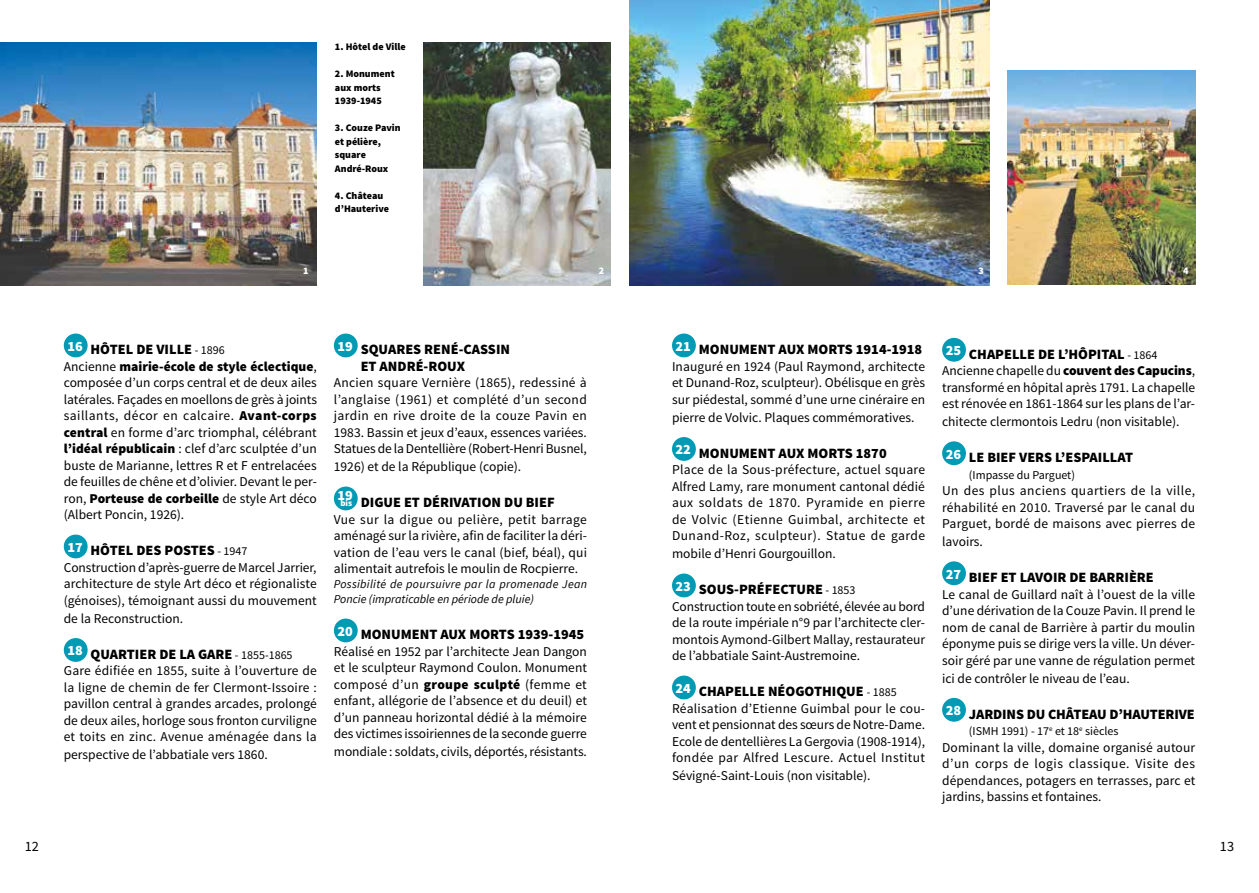
<style>
.page{position:relative;width:1259px;height:893px;background:#fff}
.page>*{position:absolute;margin:0;border:0;box-sizing:border-box;transform-origin:0 0}
.t1{font:900 14.25px/16.5px "Source Sans Pro";color:#000}
.t2{font:14.25px "Source Sans Pro";color:#000}
.t3{font:900 14.25px "Source Sans Pro";color:#fff}
.t4{font:13.5px/16.5px "Source Sans Pro";color:#000;text-align:justify}
.t5{font:italic 12px/15px "Source Sans Pro";letter-spacing:.01em;color:#000}
.t6{font:12px "Source Sans Pro";color:#000}
.t7{font:900 10.05px/13.5px "Source Sans Pro";color:#000}
.t8{font:900 10.05px "Source Sans Pro";color:#fff}
.s1{font-weight:400;font-size:12px}
.s2{font-weight:900}
.s3{font-size:9px;color:#fff}
</style>
<div class="page">
<div style="left:64px;top:334px;width:24px;height:23px;background:#009ab5;border-radius:50%"></div>
<div style="left:64px;top:535px;width:24px;height:23px;background:#009ab5;border-radius:50%"></div>
<div style="left:64px;top:638px;width:24px;height:24px;background:#009ab5;border-radius:50%"></div>
<div style="left:334px;top:334px;width:24px;height:23px;background:#009ab5;border-radius:50%"></div>
<div style="left:334px;top:487px;width:24px;height:23px;background:#009ab5;border-radius:50%"></div>
<div style="left:334px;top:619px;width:24px;height:23px;background:#009ab5;border-radius:50%"></div>
<div style="left:672px;top:334px;width:24px;height:23px;background:#009ab5;border-radius:50%"></div>
<div style="left:672px;top:437px;width:24px;height:24px;background:#009ab5;border-radius:50%"></div>
<div style="left:672px;top:574px;width:24px;height:23px;background:#009ab5;border-radius:50%"></div>
<div style="left:672px;top:676px;width:24px;height:23px;background:#009ab5;border-radius:50%"></div>
<div style="left:942px;top:338px;width:24px;height:24px;background:#009ab5;border-radius:50%"></div>
<div style="left:942px;top:441px;width:24px;height:24px;background:#009ab5;border-radius:50%"></div>
<div style="left:942px;top:561px;width:24px;height:24px;background:#009ab5;border-radius:50%"></div>
<div style="left:942px;top:698px;width:24px;height:24px;background:#009ab5;border-radius:50%"></div>
<img style="left:0;top:43px;width:317px;height:243px">
<img style="left:424px;top:43px;width:187px;height:243px">
<img style="left:1007px;top:70px;width:188px;height:215px">
<img style="left:629px;top:0;width:360px;height:286px">
<p class="t7" style="left:335px;top:40px;width:72px">1. Hôtel de Ville</p>
<p class="t7" style="left:335px;top:67px;width:61px">2. Monument aux morts<br>1939-1945</p>
<p class="t7" style="left:335px;top:121px;width:67px">3. Couze Pavin et pélière, square<br>André-Roux</p>
<p class="t7" style="left:335px;top:189px;width:56px">4. Château d’Hauterive</p>
<p class="t8" style="left:303px;top:265px;width:7px">1</p>
<p class="t8" style="left:599px;top:265px;width:7px">2</p>
<p class="t8" style="left:978px;top:265px;width:7px">3</p>
<p class="t8" style="left:1183px;top:265px;width:7px">4</p>
<p class="t1" style="left:67px;top:342px;width:159px"><sup>16</sup> HÔTEL DE VILLE <span class="s1">- 1896</span></p>
<p class="t4" style="left:64px;top:358px;width:255px">Ancienne <span class="s2">mairie-école de style éclectique</span>, composée d’un corps central et de deux ailes latérales. Façades en moellons de grès à joints saillants, décor en calcaire. <span class="s2">Avant-corps central</span> en forme d’arc triomphal, célébrant <span class="s2">l’idéal républicain</span> : clef d’arc sculptée d’un buste de Marianne, lettres R et F entrelacées de feuilles de chêne et d’olivier. Devant le per&shy;ron, <span class="s2">Porteuse de corbeille</span> de style Art déco (Albert Poncin, 1926).</p>
<p class="t1" style="left:67px;top:543px;width:182px"><sup>17</sup> HÔTEL DES POSTES <span class="s1">- 1947</span></p>
<p class="t4" style="left:64px;top:559px;width:254px">Construction d’après-guerre de Marcel Jarrier, architecture de style Art déco et régionaliste (génoises), témoignant aussi du mouvement</p>
<p class="t4" style="left:64px;top:610px;width:121px">de la Reconstruction.</p>
<p class="t1" style="left:67px;top:646px;width:227px"><sup>18</sup> QUARTIER DE LA GARE <span class="s1">- 1855-1865</span></p>
<p class="t4" style="left:64px;top:663px;width:255px">Gare édifiée en 1855, suite à l’ouverture de la ligne de chemin de fer Clermont-Issoire : pavillon central à grandes arcades, prolongé de deux ailes, horloge sous fronton curviligne et toits en zinc. Avenue aménagée dans la</p>
<p class="t4" style="left:64px;top:747px;width:205px">perspective de l’abbatiale vers 1860.</p>
<p class="t1" style="left:361px;top:342px;width:151px;text-indent:-23px"><sup>19</sup> SQUARES RENÉ-CASSIN<br>ET ANDRÉ-ROUX</p>
<p class="t4" style="left:334px;top:375px;width:255px">Ancien square Vernière (1865), redessiné à l’anglaise (1961) et complété d’un second jardin en rive droite de la couze Pavin en 1983. Bassin et jeux d’eaux, essences variées.<br>Statues de la Dentellière (Robert-Henri Busnel,</p>
<p class="t4" style="left:334px;top:459px;width:189px">1926) et de la République (copie).</p>
<p class="t3" style="left:337px;top:486px;width:17px">19</p>
<p class="t1" style="left:340px;top:495px;width:216px"><span class="s3">bis</span> DIGUE ET DÉRIVATION DU BIEF</p>
<p class="t4" style="left:334px;top:511px;width:255px">Vue sur la digue ou pelière, petit barrage aménagé sur la rivière, afin de faciliter la déri&shy;vation de l’eau vers le canal (bief, béal), qui alimentait autrefois le moulin de Rocpierre.</p>
<p class="t5" style="left:334px;top:577px;width:255px">Possibilité de poursuivre par la promenade Jean<br>Poncie (impraticable en période de pluie)</p>
<p class="t1" style="left:337px;top:627px;width:248px"><sup>20</sup> MONUMENT AUX MORTS 1939-1945</p>
<p class="t4" style="left:334px;top:643px;width:255px">Réalisé en 1952 par l’architecte Jean Dangon et le sculpteur Raymond Coulon. Monument composé d’un <span class="s2">groupe sculpté</span> (femme et enfant, allégorie de l’absence et du deuil) et d’un panneau horizontal dédié à la mémoire des victimes issoiriennes de la seconde guerre</p>
<p class="t4" style="left:334px;top:744px;width:254px">mondiale : soldats, civils, déportés, résistants.</p>
<p class="t1" style="left:675px;top:342px;width:248px"><sup>21</sup> MONUMENT AUX MORTS 1914-1918</p>
<p class="t4" style="left:672px;top:358px;width:255px">Inauguré en 1924 (Paul Raymond, architecte et Dunand-Roz, sculpteur). Obélisque en grès sur piédestal, sommé d’une urne cinéraire en</p>
<p class="t4" style="left:672px;top:409px;width:244px">pierre de Volvic. Plaques commémoratives.</p>
<p class="t1" style="left:675px;top:445px;width:213px"><sup>22</sup> MONUMENT AUX MORTS 1870</p>
<p class="t4" style="left:672px;top:462px;width:255px">Place de la Sous-préfecture, actuel square Alfred Lamy, rare monument cantonal dédié aux soldats de 1870. Pyramide en pierre de Volvic (Etienne Guimbal, architecte et Dunand-Roz, sculpteur). Statue de garde</p>
<p class="t4" style="left:672px;top:546px;width:165px">mobile d’Henri Gourgouillon.</p>
<p class="t1" style="left:675px;top:582px;width:181px"><sup>23</sup> SOUS-PRÉFECTURE <span class="s1">- 1853</span></p>
<p class="t4" style="left:672px;top:598px;width:255px">Construction toute en sobriété, élevée au bord de la route impériale n°9 par l’architecte cler&shy;montois Aymond-Gilbert Mallay, restaurateur de l’abbatiale Saint-Austremoine.</p>
<p class="t1" style="left:675px;top:684px;width:223px"><sup>24</sup> CHAPELLE NÉOGOTHIQUE <span class="s1">- 1885</span></p>
<p class="t4" style="left:672px;top:700px;width:255px">Réalisation d’Etienne Guimbal pour le cou&shy;vent et pensionnat des sœurs de Notre-Dame.<br>Ecole de dentellières La Gergovia (1908-1914), fondée par Alfred Lescure. Actuel Institut</p>
<p class="t4" style="left:672px;top:768px;width:200px">Sévigné-Saint-Louis (non visitable).</p>
<p class="t1" style="left:945px;top:346px;width:213px"><sup>25</sup> CHAPELLE DE L’HÔPITAL <span class="s1">- 1864</span></p>
<p class="t4" style="left:942px;top:363px;width:255px">Ancienne chapelle du <span class="s2">couvent des Capucins</span>, transformé en hôpital après 1791. La chapelle est rénovée en 1861-1864 sur les plans de l’ar-</p>
<p class="t4" style="left:942px;top:414px;width:239px">chitecte clermontois Ledru (non visitable).</p>
<p class="t1" style="left:945px;top:450px;width:189px"><sup>26</sup> LE BIEF VERS L’ESPAILLAT</p>
<p class="t6" style="left:969px;top:467px;width:108px">(Impasse du Parguet)</p>
<p class="t4" style="left:942px;top:483px;width:254px">Un des plus anciens quartiers de la ville, réhabilité en 2010. Traversé par le canal du Parguet, bordé de maisons avec pierres de</p>
<p class="t4" style="left:942px;top:534px;width:42px">lavoirs.</p>
<p class="t1" style="left:945px;top:570px;width:210px"><sup>27</sup> BIEF ET LAVOIR DE BARRIÈRE</p>
<p class="t4" style="left:942px;top:586px;width:255px">Le canal de Guillard naît à l’ouest de la ville d’une dérivation de la Couze Pavin. Il prend le nom de canal de Barrière à partir du moulin éponyme puis se dirige vers la ville. Un déver&shy;soir géré par une vanne de régulation permet</p>
<p class="t4" style="left:942px;top:670px;width:189px">ici de contrôler le niveau de l’eau.</p>
<p class="t1" style="left:945px;top:706px;width:251px"><sup>28</sup> JARDINS DU CHÂTEAU D’HAUTERIVE</p>
<p class="t6" style="left:969px;top:724px;width:151px">(ISMH 1991) - 17<sup>e</sup> et 18<sup>e</sup> siècles</p>
<p class="t4" style="left:942px;top:739px;width:255px">Dominant la ville, domaine organisé autour d’un corps de logis classique. Visite des dépendances, potagers en terrasses, parc et jardins, bassins et fontaines.</p>
<p class="t2" style="left:25px;top:837px;width:16px">12</p>
<p class="t2" style="left:1220px;top:837px;width:16px">13</p>
</div>
